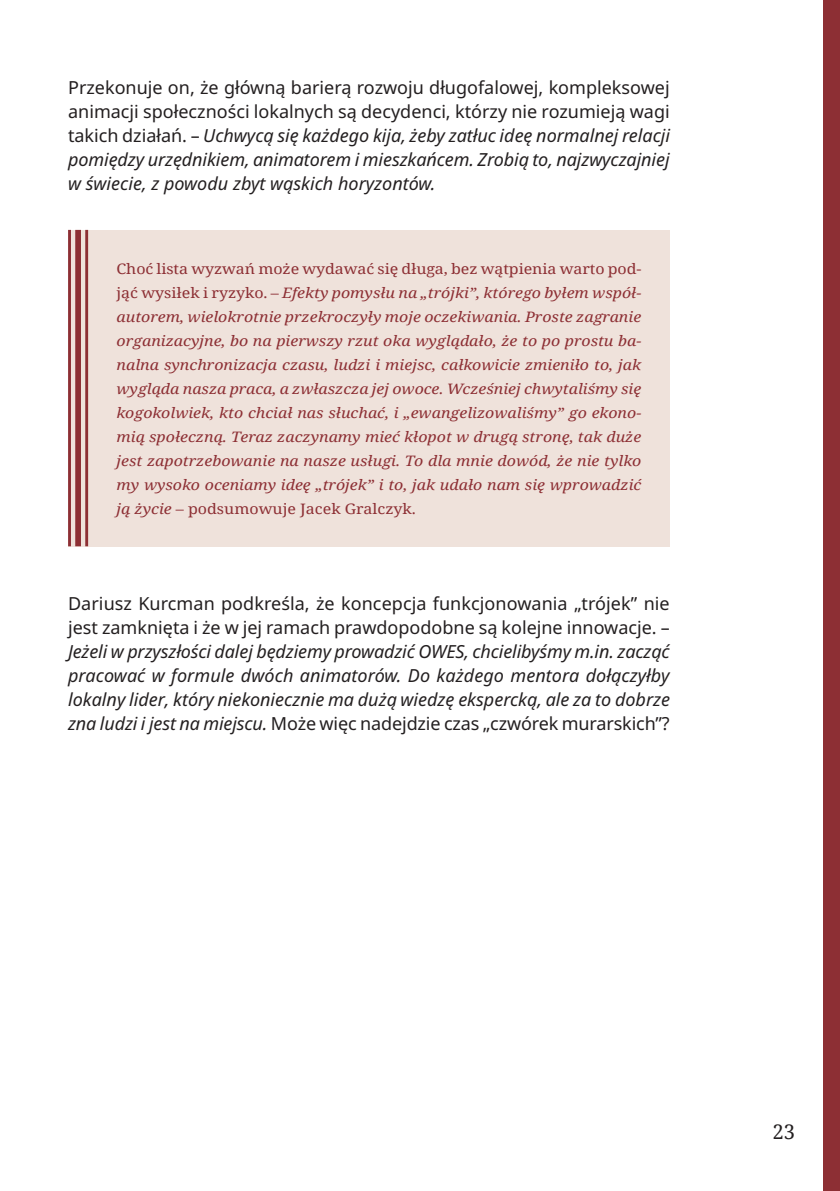
<style>
.page{position:relative;width:840px;height:1191px;background:#fff}
.page>*{position:absolute;margin:0;border:0;box-sizing:border-box;transform-origin:0 0}
.t1{font:20px "Noto Serif";color:#231f20}
.t2{font:italic 18px/24px "Noto Sans";color:#231f20;text-align:justify}
.t3{font:18px/24px "Noto Sans";color:#231f20}
.t4{font:italic 14.4px/24px "Noto Serif";color:#8d2f34;text-align:justify;scale:1.11 1}
.s1{font-style:normal}
</style>
<div class="page">
<div style="left:823px;top:0;width:16px;height:1191px;background:#8d2f34"></div>
<div style="left:68px;top:230px;width:601px;height:316px;background:#efe2db"></div>
<hr style="left:68px;top:230px;width:3px;height:316px;background:#8d2f34">
<div style="left:75px;top:230px;width:6px;height:316px;background:#8d2f34"></div>
<hr style="left:85px;top:230px;width:3px;height:316px;background:#8d2f34">
<p class="t2" style="left:68px;top:75px;width:603px"><span class="s1">Przekonuje on, że główną barierą rozwoju długofalowej, kompleksowej animacji społeczności lokalnych są decydenci, którzy nie rozumieją wagi takich działań. –</span> Uchwycą się każdego kija, żeby zatłuc ideę normalnej relacji pomiędzy urzędnikiem, animatorem i mieszkańcem. Zrobią to, najzwyczajniej w świecie, z powodu zbyt wąskich horyzontów.</p>
<p class="t4" style="left:116px;top:256px;width:474px"><span class="s1">Choć lista wyzwań może wydawać się długa, bez wątpienia warto pod&shy;jąć wysiłek i ryzyko. –</span> Efekty pomysłu na „trójki”, którego byłem współ&shy;autorem, wielokrotnie przekroczyły moje oczekiwania. Proste zagranie organizacyjne, bo na pierwszy rzut oka wyglądało, że to po prostu ba&shy;nalna synchronizacja czasu, ludzi i miejsc, całkowicie zmieniło to, jak wygląda nasza praca, a zwłaszcza jej owoce. Wcześniej chwytaliśmy się kogokolwiek, kto chciał nas słuchać, i „ewangelizowaliśmy” go ekono&shy;mią społeczną. Teraz zaczynamy mieć kłopot w drugą stronę, tak duże jest zapotrzebowanie na nasze usługi. To dla mnie dowód, że nie tylko my wysoko oceniamy ideę „trójek” i to, jak udało nam się wprowadzić ją życie <span class="s1">– podsumowuje Jacek Gralczyk.</span></p>
<p class="t3" style="left:68px;top:591px;width:602px">Dariusz Kurcman podkreśla, że koncepcja funkcjonowania „trójek” nie jest zamknięta i że w jej ramach prawdopodobne są kolejne innowacje. –</p>
<p class="t2" style="left:68px;top:639px;width:603px">Jeżeli w przyszłości dalej będziemy prowadzić OWES, chcielibyśmy m.in. zacząć pracować w formule dwóch animatorów. Do każdego mentora dołączyłby lokalny lider, który niekoniecznie ma dużą wiedzę ekspercką, ale za to dobrze zna ludzi i jest na miejscu. <span class="s1">Może więc nadejdzie czas „czwórek murarskich”?</span></p>
<h1 class="t1" style="left:772px;top:1117px;width:24px">23</h1>
</div>
